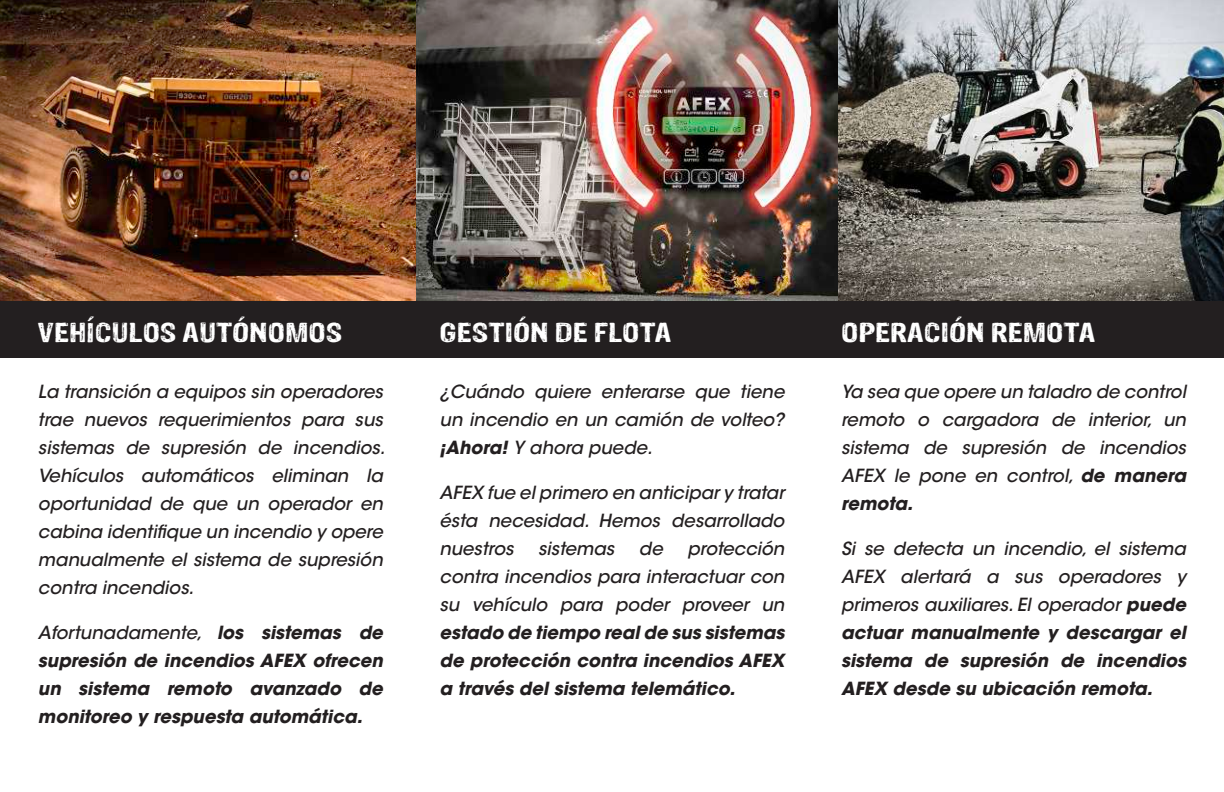
<style>
.page{position:relative;width:1224px;height:792px;background:#fff}
.page>*{position:absolute;margin:0;border:0;box-sizing:border-box;transform-origin:0 0}
.t1{font:22.4px "Sans Culottes";color:#fff;scale:1.33 1}
.t2{font:italic 500 18px/28px "ITC Avant Garde Std";color:#231f20;text-align:justify}
.t3{font:italic 700 18px/28px "ITC Avant Garde Std";color:#231f20;text-align:justify}
.s1{font-weight:500}
.s2{font-weight:700}
</style>
<div class="page">
<img style="left:416px;top:0;width:808px;height:301px">
<img style="left:0;top:0;width:416px;height:301px">
<div style="left:0;top:301px;width:1224px;height:57px;background:#231f20"></div>
<p class="t1" style="left:38px;top:316px;width:230px">VEHÍCULOS AUTÓNOMOS</p>
<p class="t2" style="left:38px;top:378px;width:349px;text-align:left">La transición a equipos sin operadores trae nuevos requerimientos para sus sistemas de supresión de incendios.<br>Vehículos automáticos eliminan la oportunidad de que un operador en cabina identifique un incendio y opere manualmente el sistema de supresión contra incendios.</p>
<p class="t3" style="left:38px;top:619px;width:346px"><span class="s1">Afortunadamente,</span> los sistemas de supresión de incendios AFEX ofrecen un sistema remoto avanzado de monitoreo y respuesta automática.</p>
<p class="t1" style="left:440px;top:316px;width:176px">GESTIÓN DE FLOTA</p>
<p class="t2" style="left:440px;top:378px;width:346px">¿Cuándo quiere enterarse que tiene un incendio en un camión de volteo? <span class="s2">¡Ahora!</span> Y ahora puede.</p>
<p class="t2" style="left:440px;top:479px;width:346px">AFEX fue el primero en anticipar y tratar ésta necesidad. Hemos desarrollado nuestros</p>
<p class="t2" style="left:440px;top:535px;width:346px;text-indent:248px">protección contra incendios para interactuar con su vehículo para poder proveer un</p>
<p class="t3" style="left:440px;top:619px;width:346px">estado de tiempo real de sus sistemas de protección contra incendios AFEX a través del sistema telemático.</p>
<p class="t2" style="left:538px;top:535px;width:77px">sistemas</p>
<p class="t2" style="left:639px;top:535px;width:25px">de</p>
<p class="t1" style="left:841px;top:316px;width:193px">OPERACIÓN REMOTA</p>
<p class="t2" style="left:841px;top:378px;width:346px">Ya sea que opere un taladro de control remoto o cargadora de interior, un sistema de supresión de incendios AFEX le pone en control, <span class="s2">de manera remota.</span></p>
<p class="t3" style="left:841px;top:534px;width:346px"><span class="s1">Si se detecta un incendio, el sistema AFEX alertará a sus operadores y primeros auxiliares. El operador</span> puede actuar manualmente y descargar el sistema de supresión de incendios AFEX desde su ubicación remota.</p>
</div>
